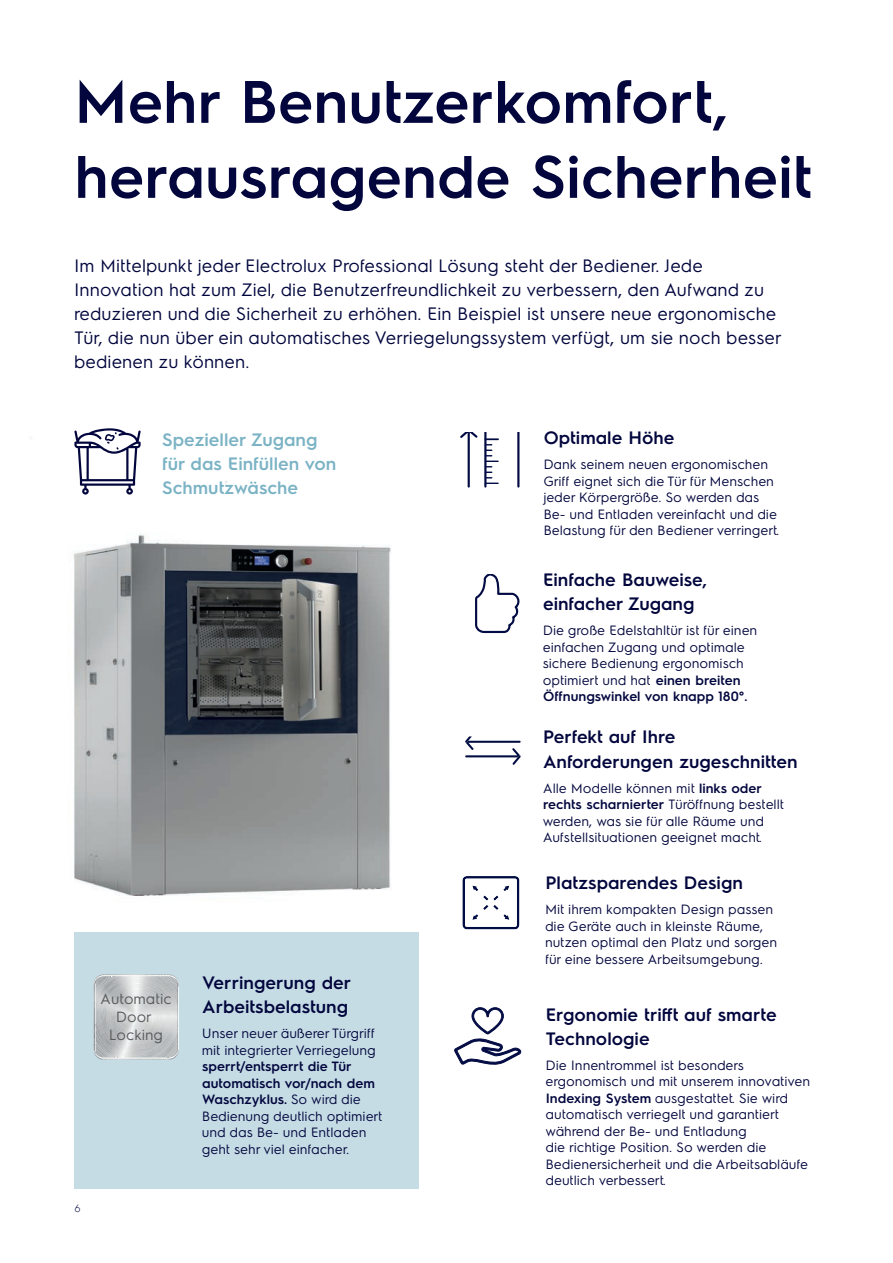
<style>
.page{position:relative;width:893px;height:1263px;background:#fff}
.page>*{position:absolute;margin:0;border:0;box-sizing:border-box;transform-origin:0 0}
.t1{font:600 60px/75px "Electrolux Sans";color:#02063d}
.t2{font:18px/24px "Electrolux Sans";color:#02063d}
.t3{font:600 18px/24px "Electrolux Sans";color:#02063d}
.t4{font:600 18px/24px "Electrolux Sans";color:#7bb3c5}
.t5{font:14.85px/17.7px "Electrolux Sans";color:#57585a;text-align:center}
.t6{font:13.5px/16.5px "Electrolux Sans";color:#02063d}
.t7{font:300 10.5px "Electrolux Sans";color:#02063d}
.s1{font-weight:600}
</style>
<div class="page">
<img style="left:73px;top:432px;width:521px;height:464px">
<div style="left:74px;top:932px;width:345px;height:257px;background:#c5dce5"></div>
<svg style="left:94px;top:974px;width:85px;height:86px;background:#c8cbcc"></svg>
<svg style="left:454px;top:1007px;width:67px;height:57px"></svg>
<svg style="left:475px;top:574px;width:44px;height:60px"></svg>
<img style="left:465px;top:741px;width:56px;height:7px">
<svg style="left:465px;top:736px;width:7px;height:6px"></svg>
<img style="left:465px;top:748px;width:56px;height:9px">
<svg style="left:512px;top:755px;width:9px;height:10px"></svg>
<img style="left:461px;top:875px;width:60px;height:55px">
<svg style="left:460px;top:432px;width:59px;height:57px"></svg>
<svg style="left:74px;top:428px;width:67px;height:67px"></svg>
<h1 class="t1" style="left:74px;top:60px;width:739px">Mehr Benutzerkomfort, herausragende Sicherheit</h1>
<p class="t2" style="left:74px;top:252px;width:709px">Im Mittelpunkt jeder Electrolux Professional Lösung steht der Bediener. Jede Innovation hat zum Ziel, die Benutzerfreundlichkeit zu verbessern, den Aufwand zu reduzieren und die Sicherheit zu erhöhen. Ein Beispiel ist unsere neue ergonomische Tür, die nun über ein automatisches Verriegelungssystem verfügt, um sie noch besser bedienen zu können.</p>
<h2 class="t4" style="left:162px;top:426px;width:176px">Spezieller Zugang für das Einfüllen von<br>Schmutzwäsche</h2>
<p class="t5" style="left:100px;top:989px;width:73px">Automatic<br>Door<br>Locking</p>
<p class="t7" style="left:74px;top:1201px;width:8px">6</p>
<h2 class="t3" style="left:202px;top:970px;width:151px">Verringerung der<br>Arbeitsbelastung</h2>
<p class="t6" style="left:202px;top:1024px;width:175px">Unser neuer äußerer Türgriff mit integrierter Verriegelung</p>
<p class="t6" style="left:202px;top:1057px;width:182px"><span class="s1">sperrt/entsperrt die Tür automatisch vor/nach dem<br>Waschzyklus.</span> So wird die<br>Bedienung deutlich optimiert und das Be- und Entladen geht sehr viel einfacher.</p>
<h2 class="t3" style="left:544px;top:425px;width:132px">Optimale Höhe</h2>
<p class="t6" style="left:544px;top:455px;width:237px">Dank seinem neuen ergonomischen Griff eignet sich die Tür für Menschen jeder Körpergröße. So werden das Be- und Entladen vereinfacht und die Belastung für den Bediener verringert.</p>
<h2 class="t3" style="left:543px;top:567px;width:166px">Einfache Bauweise, einfacher Zugang</h2>
<p class="t6" style="left:543px;top:621px;width:216px">Die große Edelstahltür ist für einen einfachen Zugang und optimale sichere Bedienung ergonomisch optimiert und hat <span class="s1">einen breiten<br>Öffnungswinkel von knapp 180°.</span></p>
<h2 class="t3" style="left:543px;top:723px;width:256px;line-height:24.8px">Perfekt auf Ihre<br>Anforderungen zugeschnitten</h2>
<p class="t6" style="left:543px;top:779px;width:243px">Alle Modelle können mit <span class="s1">links oder rechts scharnierter</span> Türöffnung bestellt werden, was sie für alle Räume und Aufstellsituationen geeignet macht.</p>
<h2 class="t3" style="left:545px;top:870px;width:199px">Platzsparendes Design</h2>
<p class="t6" style="left:545px;top:900px;width:234px">Mit ihrem kompakten Design passen die Geräte auch in kleinste Räume, nutzen optimal den Platz und sorgen für eine bessere Arbeitsumgebung.</p>
<h2 class="t3" style="left:546px;top:1001px;width:232px">Ergonomie trifft auf smarte<br>Technologie</h2>
<p class="t6" style="left:546px;top:1056px;width:266px">Die Innentrommel ist besonders ergonomisch und mit unserem innovativen <span class="s1">Indexing System</span> ausgestattet. Sie wird automatisch verriegelt und garantiert während der Be- und Entladung<br>die richtige Position. So werden die Bedienersicherheit und die Arbeitsabläufe deutlich verbessert.</p>
</div>
